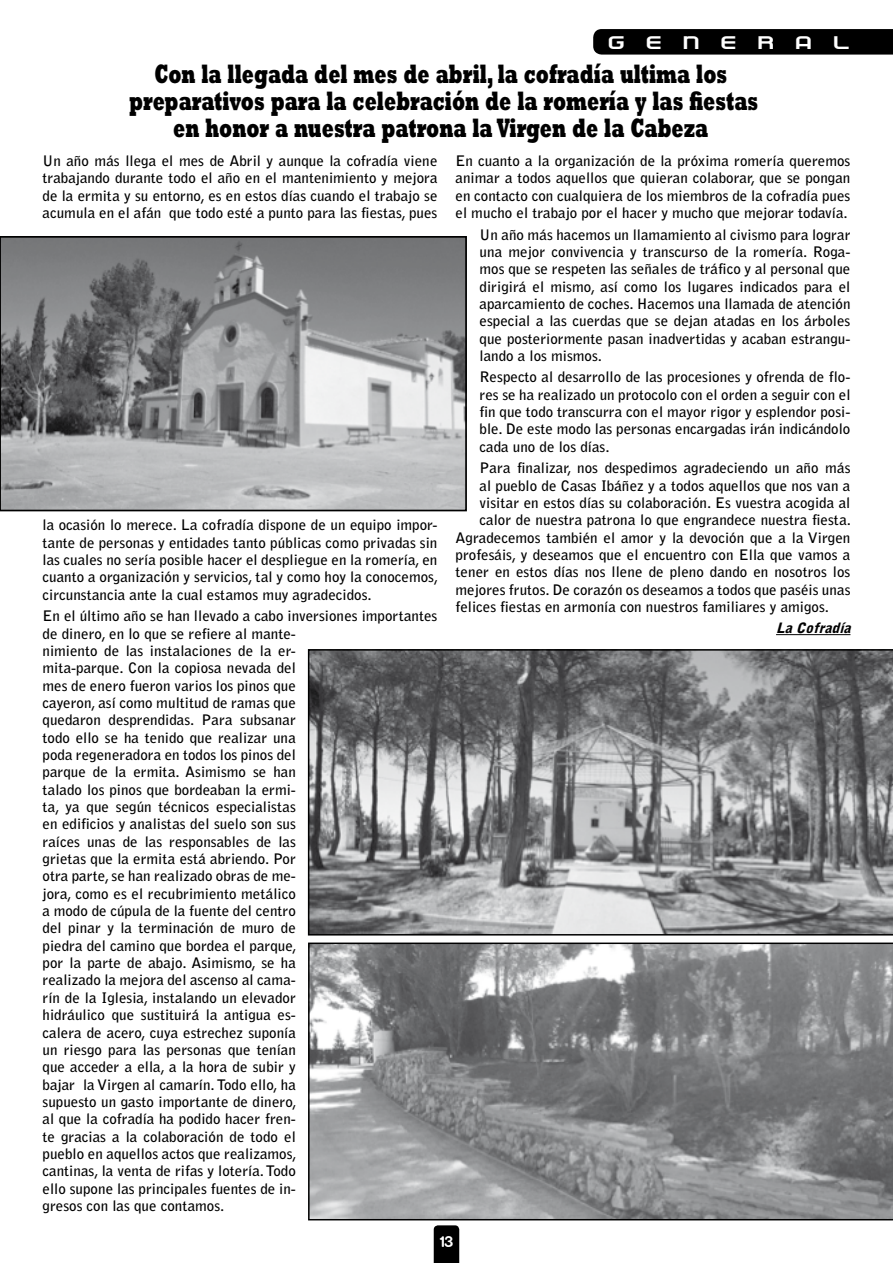
<style>
.page{position:relative;width:893px;height:1263px;background:#fff}
.page>*{position:absolute;margin:0;border:0;box-sizing:border-box;transform-origin:0 0}
.t1{font:800 27px/26.7px "Rockwell";color:#000;text-align:center;scale:.65 1}
.t2{font:24.75px "Empire Builder Document";letter-spacing:.62em;color:#fff;scale:1.27 1}
.t3{font:700 14.4px/17.4px "Bell Gothic Std";color:#000;text-align:justify;scale:1.04 1}
.t4{font:italic 900 14.25px "Bell Gothic Std";color:#000}
.t5{font:700 13.5px "Rocko FLF";color:#fff}
</style>
<div class="page">
<svg style="left:308px;top:649px;width:585px;height:286px;background:#868788"></svg>
<svg style="left:308px;top:942px;width:585px;height:278px;background:#898a8c"></svg>
<svg style="left:593px;top:29px;width:300px;height:26px;background:#050505"></svg>
<svg style="left:434px;top:1225px;width:25px;height:38px"></svg>
<img style="left:3px;top:239px;width:461px;height:269px">
<div style="left:0;top:236px;width:467px;height:275px;border:2px solid #000"></div>
<hr style="left:776px;top:634px;width:74px;height:1px;background:#000">
<h2 class="t2" style="left:607px;top:28px;width:193px">general</h2>
<h1 class="t1" style="left:129px;top:60px;width:969px">Con la llegada del mes de abril, la cofradía ultima los preparativos para la celebración de la romería y las fiestas en honor a nuestra patrona la Virgen de la Cabeza</h1>
<p class="t3" style="left:43px;top:152px;width:381px">Un año más llega el mes de Abril y aunque la cofradía viene trabajando durante todo el año en el mantenimiento y mejora de la ermita y su entorno, es en estos días cuando el trabajo se acumula en el afán que todo esté a punto para las fiestas, pues</p>
<p class="t3" style="left:455px;top:152px;width:381px">En cuanto a la organización de la próxima romería queremos animar a todos aquellos que quieran colaborar, que se pongan en contacto con cualquiera de los miembros de la cofradía pues el mucho el trabajo por el hacer y mucho que mejorar todavía.</p>
<p class="t3" style="left:480px;top:226px;width:358px">Un año más hacemos un llamamiento al civismo para lograr una mejor convivencia y transcurso de la romería. Roga&shy;mos que se respeten las señales de tráfico y al personal que dirigirá el mismo, así como los lugares indicados para el aparcamiento de coches. Hacemos una llamada de atención especial a las cuerdas que se dejan atadas en los árboles que posteriormente pasan inadvertidas y acaban estrangu&shy;lando a los mismos.</p>
<p class="t3" style="left:480px;top:368px;width:358px">Respecto al desarrollo de las procesiones y ofrenda de flo&shy;res se ha realizado un protocolo con el orden a seguir con el fin que todo transcurra con el mayor rigor y esplendor posi&shy;ble. De este modo las personas encargadas irán indicándolo cada uno de los días.</p>
<p class="t3" style="left:480px;top:459px;width:358px">Para finalizar, nos despedimos agradeciendo un año más</p>
<p class="t3" style="left:480px;top:477px;width:358px">al pueblo de Casas Ibáñez y a todos aquellos que nos van a</p>
<p class="t3" style="left:480px;top:494px;width:358px">visitar en estos días su colaboración. Es vuestra acogida al</p>
<p class="t3" style="left:480px;top:511px;width:359px">calor de nuestra patrona lo que engrandece nuestra fiesta.</p>
<p class="t3" style="left:455px;top:529px;width:381px">Agradecemos también el amor y la devoción que a la Virgen</p>
<p class="t3" style="left:455px;top:546px;width:381px">profesáis, y deseamos que el encuentro con Ella que vamos a</p>
<p class="t3" style="left:455px;top:563px;width:381px">tener en estos días nos llene de pleno dando en nosotros los</p>
<p class="t3" style="left:455px;top:581px;width:381px">mejores frutos. De corazón os deseamos a todos que paséis unas</p>
<p class="t3" style="left:455px;top:598px;width:361px">felices fiestas en armonía con nuestros familiares y amigos.</p>
<p class="t4" style="left:776px;top:620px;width:80px">LaCofradía</p>
<p class="t3" style="left:43px;top:516px;width:382px">la ocasión lo merece. La cofradía dispone de un equipo impor&shy;tante de personas y entidades tanto públicas como privadas sin las cuales no sería posible hacer el despliegue en la romería, en cuanto a organización y servicios, tal y como hoy la conocemos, circunstancia ante la cual estamos muy agradecidos.</p>
<p class="t3" style="left:43px;top:607px;width:381px;text-align:left">En el último año se han llevado a cabo inversiones importantes de dinero, en lo que se refiere al mante-<br>nimiento de las instalaciones de la er-<br>mita-parque. Con la copiosa nevada del<br>mes de enero fueron varios los pinos que<br>cayeron, así como multitud de ramas que<br>quedaron desprendidas. Para subsanar<br>todo ello se ha tenido que realizar una<br>poda regeneradora en todos los pinos del<br>parque de la ermita. Asimismo se han<br>talado los pinos que bordeaban la ermi-<br>ta, ya que según técnicos especialistas<br>en edificios y analistas del suelo son sus<br>raíces unas de las responsables de las<br>grietas que la ermita está abriendo. Por<br>otra parte, se han realizado obras de me-<br>jora, como es el recubrimiento metálico<br>a modo de cúpula de la fuente del centro<br>del pinar y la terminación de muro de<br>piedra del camino que bordea el parque,<br>por la parte de abajo. Asimismo, se ha<br>realizado la mejora del ascenso al cama-<br>rín de la Iglesia, instalando un elevador<br>hidráulico que sustituirá la antigua es-<br>calera de acero, cuya estrechez suponía<br>un riesgo para las personas que tenían<br>que acceder a ella, a la hora de subir y<br>bajar la Virgen al camarín. Todo ello, ha<br>supuesto un gasto importante de dinero,<br>al que la cofradía ha podido hacer fren-<br>te gracias a la colaboración de todo el<br>pueblo en aquellos actos que realizamos,<br>cantinas, la venta de rifas y lotería. Todo<br>ello supone las principales fuentes de in-<br>gresos con las que contamos.</p>
<p class="t5" style="left:440px;top:1233px;width:15px">13</p>
</div>
